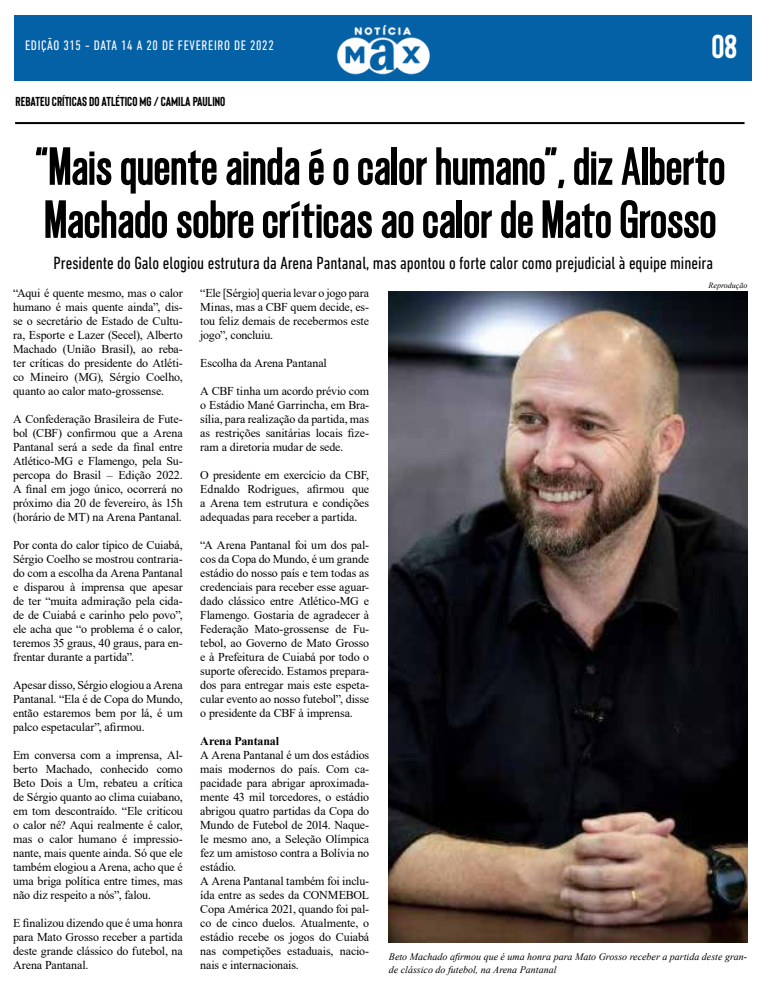
<style>
.page{position:relative;width:780px;height:993px;background:#fff}
.page>*{position:absolute;margin:0;border:0;box-sizing:border-box;transform-origin:0 0}
.t1{font:800 50px/53px "Gatty";color:#000}
.t2{font:700 33px "Bison";color:#fff}
.t3{font:condensed 18px "DIN Next LT Pro";color:#000}
.t4{font:condensed 14px "DIN Next LT Pro";letter-spacing:.05em;color:#fff}
.t5{font:700 13px "Bison";color:#000}
.t6{font:12px/14px "Times New Roman";letter-spacing:-.01em;color:#000;text-align:justify}
.t7{font:700 12px "Times New Roman";letter-spacing:-.015em;color:#000}
.t8{font:italic 10px/13px "Times New Roman";color:#000}
.t9{font:italic 8px "Times New Roman";color:#000}
</style>
<div class="page">
<div style="left:14px;top:15px;width:737px;height:66px;background:#0561a6"></div>
<img style="left:337px;top:24px;width:93px;height:51px">
<hr style="left:15px;top:122px;width:729px;height:2px;background:#000">
<img style="left:389px;top:291px;width:358px;height:651px">
<p class="t4" style="left:25px;top:38px;width:250px">EDIÇÃO 315 - DATA 14 A 20 DE FEVEREIRO DE 2022</p>
<p class="t5" style="left:16px;top:94px;width:211px">REBATEU CRÍTICAS DO ATLÉTICO MG / CAMILA PAULINO</p>
<h2 class="t2" style="left:711px;top:29px;width:27px">08</h2>
<h1 class="t1" style="left:35px;top:138px;width:691px">“Mais quente ainda é o calor humano”, diz Alberto<br>Machado sobre críticas ao calor de Mato Grosso</h1>
<h3 class="t3" style="left:54px;top:252px;width:661px">Presidente do Galo elogiou estrutura da Arena Pantanal, mas apontou o forte calor como prejudicial à equipe mineira</h3>
<p class="t6" style="left:13px;top:285px;width:171px">“Aqui é quente mesmo, mas o calor humano é mais quente ainda”, dis&shy;se o secretário de Estado de Cultu&shy;ra, Esporte e Lazer (Secel), Alberto Machado (União Brasil), ao reba&shy;ter críticas do presidente do Atléti&shy;co Mineiro (MG), Sérgio Coelho, quanto ao calor mato-grossense.</p>
<p class="t6" style="left:13px;top:411px;width:171px">A Confederação Brasileira de Fute&shy;bol (CBF) confirmou que a Arena Pantanal será a sede da final entre Atlético-MG e Flamengo, pela Su&shy;percopa do Brasil – Edição 2022.<br>A final em jogo único, ocorrerá no próximo dia 20 de fevereiro, às 15h (horário de MT) na Arena Pantanal.</p>
<p class="t6" style="left:13px;top:537px;width:171px">Por conta do calor típico de Cuiabá, Sérgio Coelho se mostrou contraria&shy;do com a escolha da Arena Pantanal e disparou à imprensa que apesar de ter “muita admiração pela cida&shy;de de Cuiabá e carinho pelo povo”, ele acha que “o problema é o calor, teremos 35 graus, 40 graus, para en&shy;frentar durante a partida”.</p>
<p class="t6" style="left:13px;top:677px;width:171px">Apesar disso, Sérgio elogiou a Arena Pantanal. “Ela é de Copa do Mundo, então estaremos bem por lá, é um palco espetacular”, afirmou.</p>
<p class="t6" style="left:13px;top:747px;width:171px">Em conversa com a imprensa, Al&shy;berto Machado, conhecido como Beto Dois a Um, rebateu a crítica de Sérgio quanto ao clima cuiabano, em tom descontraído. “Ele criticou o calor né? Aqui realmente é calor, mas o calor humano é impressio&shy;nante, mais quente ainda. Só que ele também elogiou a Arena, acho que é uma briga política entre times, mas não diz respeito a nós”, falou.</p>
<p class="t6" style="left:13px;top:915px;width:171px">E finalizou dizendo que é uma honra para Mato Grosso receber a partida deste grande clássico do futebol, na Arena Pantanal.</p>
<p class="t9" style="left:708px;top:279px;width:40px">Reprodução</p>
<p class="t6" style="left:200px;top:285px;width:170px">“Ele [Sérgio] queria levar o jogo para Minas, mas a CBF quem decide, es&shy;tou feliz demais de recebermos este jogo”, concluiu.</p>
<p class="t6" style="left:200px;top:355px;width:128px">Escolha da Arena Pantanal</p>
<p class="t6" style="left:200px;top:383px;width:170px">A CBF tinha um acordo prévio com o Estádio Mané Garrincha, em Bra&shy;sília, para realização da partida, mas as restrições sanitárias locais fize&shy;ram a diretoria mudar de sede.</p>
<p class="t6" style="left:200px;top:467px;width:170px">O presidente em exercício da CBF, Ednaldo Rodrigues, afirmou que a Arena tem estrutura e condições adequadas para receber a partida.</p>
<p class="t6" style="left:200px;top:537px;width:170px">“A Arena Pantanal foi um dos pal&shy;cos da Copa do Mundo, é um grande estádio do nosso país e tem todas as credenciais para receber esse aguar&shy;dado clássico entre Atlético-MG e Flamengo. Gostaria de agradecer à Federação Mato-grossense de Fu&shy;tebol, ao Governo de Mato Grosso e à Prefeitura de Cuiabá por todo o suporte oferecido. Estamos prepara&shy;dos para entregar mais este espeta&shy;cular evento ao nosso futebol”, disse o presidente da CBF à imprensa.</p>
<p class="t7" style="left:200px;top:732px;width:80px">Arena Pantanal</p>
<p class="t6" style="left:200px;top:747px;width:170px;text-align:left">A Arena Pantanal é um dos estádios mais modernos do país. Com ca&shy;pacidade para abrigar aproximada&shy;mente 43 mil torcedores, o estádio abrigou quatro partidas da Copa do<br>Mundo de Futebol de 2014. Naque&shy;le mesmo ano, a Seleção Olímpica fez um amistoso contra a Bolívia no estádio.<br>A Arena Pantanal também foi inclu&shy;ída entre as sedes da CONMEBOL<br>Copa América 2021, quando foi pal&shy;co de cinco duelos. Atualmente, o estádio recebe os jogos do Cuiabá nas competições estaduais, nacio&shy;nais e internacionais.</p>
<p class="t8" style="left:389px;top:949px;width:360px">Beto Machado afirmou que é uma honra para Mato Grosso receber a partida deste gran&shy;de clássico do futebol, na Arena Pantanal</p>
</div>
